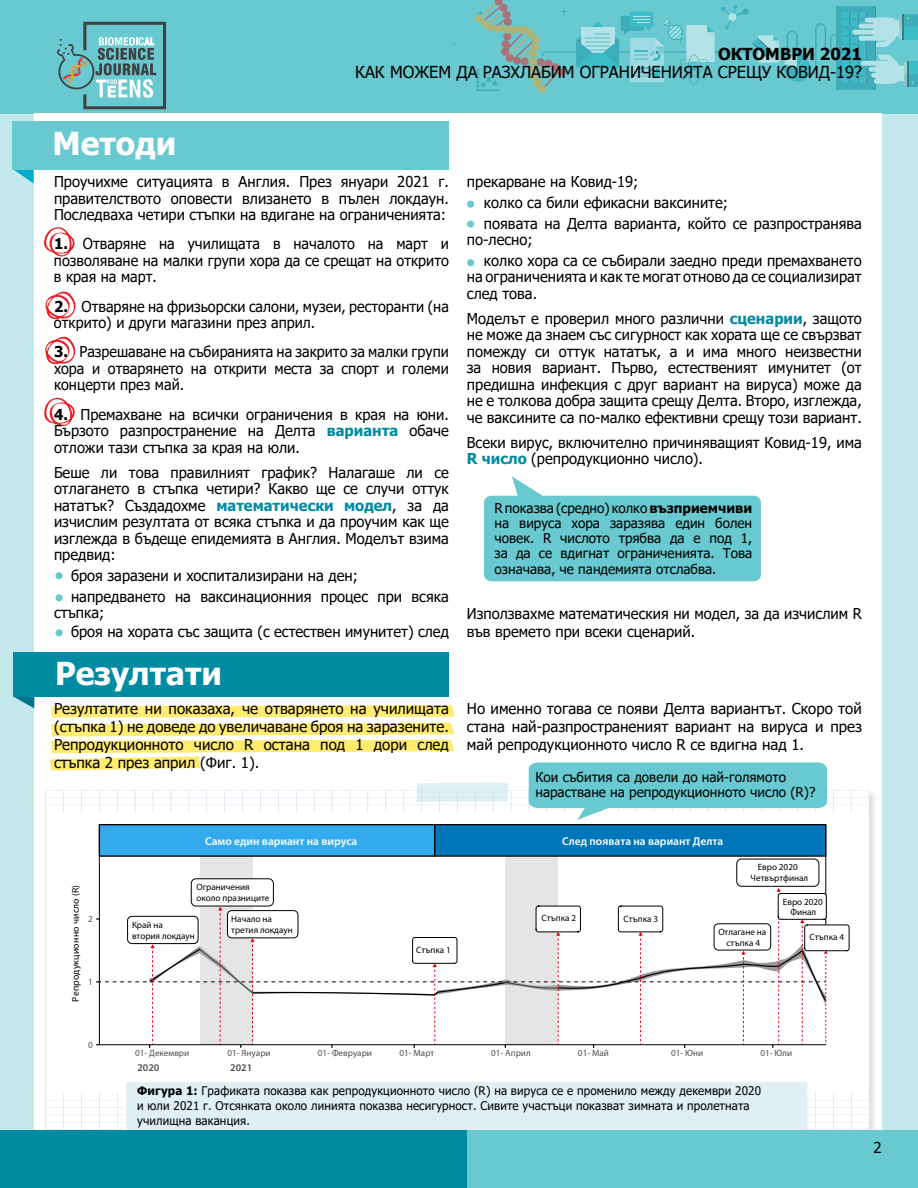
<style>
.page{position:relative;width:918px;height:1188px;background:#c3e9ec}
.page>*{position:absolute;margin:0;border:0;box-sizing:border-box;transform-origin:0 0}
.t1{font:700 31.5px "Tahoma";color:#fff}
.t2{font:16.5px "Tahoma";color:#000}
.t3{font:700 16.5px "Tahoma";color:#000}
.t4{font:15px/16.5px "Tahoma";color:#000}
.t5{font:15px/16.5px "Tahoma";color:#000;text-align:justify;scale:.96 1}
.t6{font:13.5px/15.3px "Tahoma";color:#000;text-align:justify}
.t7{font:11.85px/15px "Tahoma";letter-spacing:.01em;color:#000}
.t8{font:600 11.4px "Myriad Pro";color:#fff}
.t9{font:600 10.35px "Myriad Pro";color:#4d4d4d}
.t10{font:9.75px "Myriad Pro";letter-spacing:.02em;color:#000}
.t11{font:9.15px/10.9px "Myriad Pro";color:#000}
.t12{font:9.15px "Myriad Pro";color:#4d4d4d}
.s1{font-weight:700}
.s2{font-weight:700;color:#008ba3}
</style>
<div class="page">
<div style="left:0;top:0;width:918px;height:113px;background:#68c9d0"></div>
<div style="left:34px;top:113px;width:847px;height:1028px;background:#fff"></div>
<svg style="left:867px;top:6px;width:8px;height:83px"></svg>
<div style="left:869px;top:67px;width:24px;height:5px;background:#b3e3e7;border-radius:2px"></div>
<div style="left:875px;top:61px;width:24px;height:23px;background:#b3e3e7;border-radius:6px"></div>
<div style="left:874px;top:79px;width:17px;height:5px;background:#b3e3e7;border-radius:2px"></div>
<div style="left:871px;top:73px;width:24px;height:5px;background:#b3e3e7;border-radius:2px"></div>
<div style="left:861px;top:61px;width:24px;height:5px;background:#b3e3e7;border-radius:2px"></div>
<div style="left:873px;top:18px;width:24px;height:23px;background:#b3e3e7;border-radius:6px"></div>
<div style="left:865px;top:18px;width:23px;height:5px;background:#b3e3e7;border-radius:2px"></div>
<div style="left:859px;top:24px;width:23px;height:5px;background:#b3e3e7;border-radius:2px"></div>
<div style="left:859px;top:36px;width:23px;height:5px;background:#b3e3e7;border-radius:2px"></div>
<div style="left:852px;top:30px;width:24px;height:5px;background:#b3e3e7;border-radius:2px"></div>
<svg style="left:878px;top:55px;width:40px;height:32px"></svg>
<div style="left:902px;top:14px;width:16px;height:26px;background:#3bbcc7"></div>
<div style="left:904px;top:14px;width:14px;height:13px;background:#3daeb9"></div>
<svg style="left:876px;top:14px;width:33px;height:33px"></svg>
<svg style="left:467px;top:0;width:400px;height:93px"></svg>
<svg style="left:57px;top:22px;width:109px;height:87px"></svg>
<div style="left:56px;top:572px;width:7px;height:7px;background:#68c9d0;border-radius:50%"></div>
<div style="left:467px;top:201px;width:7px;height:7px;background:#68c9d0;border-radius:50%"></div>
<div style="left:467px;top:221px;width:7px;height:7px;background:#68c9d0;border-radius:50%"></div>
<div style="left:467px;top:259px;width:7px;height:7px;background:#68c9d0;border-radius:50%"></div>
<div style="left:56px;top:594px;width:7px;height:7px;background:#68c9d0;border-radius:50%"></div>
<div style="left:56px;top:629px;width:7px;height:7px;background:#68c9d0;border-radius:50%"></div>
<svg style="left:45px;top:291px;width:31px;height:29px"></svg>
<svg style="left:45px;top:336px;width:31px;height:29px"></svg>
<svg style="left:44px;top:227px;width:31px;height:30px"></svg>
<svg style="left:44px;top:397px;width:31px;height:29px"></svg>
<svg style="left:14px;top:170px;width:20px;height:14px"></svg>
<div style="left:13px;top:121px;width:436px;height:49px;background:#68c9d0"></div>
<svg style="left:14px;top:697px;width:20px;height:11px"></svg>
<div style="left:13px;top:652px;width:436px;height:45px;background:#008ba3"></div>
<svg style="left:51px;top:705px;width:404px;height:12px;background:#ffec77"></svg>
<hr style="left:869px;top:790px;width:1px;height:170px;background:#d4e3f2">
<hr style="left:869px;top:960px;width:1px;height:170px;background:#d4e3f2">
<svg style="left:484px;top:476px;width:277px;height:105px"></svg>
<div style="left:450px;top:1130px;width:468px;height:58px;background:#68c9d0"></div>
<div style="left:0;top:1130px;width:466px;height:58px;background:#008ba3"></div>
<svg style="left:45px;top:723px;width:824px;height:407px"></svg>
<p class="t3" style="left:718px;top:43px;width:145px">ОКТОМВРИ 2021</p>
<p class="t2" style="left:355px;top:61px;width:508px">КАК МОЖЕМ ДА РАЗХЛАБИМ ОГРАНИЧЕНИЯТА СРЕЩУ КОВИД-19?</p>
<h1 class="t1" style="left:52px;top:122px;width:125px">Методи</h1>
<p class="t4" style="left:54px;top:174px;width:396px;text-align:justify">Проучихме ситуацията в Англия. През януари 2021 г. правителството оповести влизането в пълен локдаун.<br>Последваха четири стъпки на вдигане на ограниченията:</p>
<p class="t5" style="left:54px;top:237px;width:413px"><span class="s1">1.</span> Отваряне на училищата в началото на март и позволяване на малки групи хора да се срещат на открито в края на март.</p>
<p class="t5" style="left:54px;top:299px;width:413px"><span class="s1">2.</span> Отваряне на фризьорски салони, музеи, ресторанти (на открито) и други магазини през април.</p>
<p class="t5" style="left:54px;top:345px;width:413px"><span class="s1">3.</span> Разрешаване на събиранията на закрито за малки групи хора и отварянето на открити места за спорт и големи концерти през май.</p>
<p class="t4" style="left:54px;top:407px;width:396px;text-align:justify"><span class="s1">4.</span> Премахване на всички ограничения в края на юни.<br>Бързото разпространение на Делта <span class="s2">варианта</span> обаче отложи тази стъпка за края на юли.</p>
<p class="t4" style="left:54px;top:465px;width:396px;text-align:justify">Беше ли това правилният график? Налагаше ли се отлагането в стъпка четири? Какво ще се случи оттук нататък? Създадохме <span class="s2">математически модел</span>, за да изчислим резултата от всяка стъпка и да проучим как ще изглежда в бъдеще епидемията в Англия. Моделът взима предвид:</p>
<p class="t4" style="left:71px;top:566px;width:379px;line-height:20.7px">броя заразени и хоспитализирани на ден; напредването на ваксинационния процес при всяка</p>
<p class="t4" style="left:71px;top:604px;width:379px;line-height:19.2px;text-indent:-17px">стъпка;<br>броя на хората със защита (с естествен имунитет) след</p>
<h1 class="t1" style="left:55px;top:652px;width:169px">Резултати</h1>
<p class="t4" style="left:484px;top:172px;width:379px;line-height:20.7px;text-indent:-17px">прекарване на Ковид-19;<br>колко са били ефикасни ваксините;<br>появата на Делта варианта, който се разпространява</p>
<p class="t4" style="left:484px;top:230px;width:379px;line-height:20.7px;text-indent:-17px">по-лесно;<br>колко хора са се събирали заедно преди премахването</p>
<p class="t4" style="left:467px;top:270px;width:396px">на ограниченията и как те могат отново да се социализират след това.</p>
<p class="t4" style="left:467px;top:311px;width:396px;text-align:justify">Моделът е проверил много различни <span class="s2">сценарии</span>, защото не може да знаем със сигурност как хората ще се свързват помежду си оттук нататък, а и има много неизвестни за новия вариант. Първо, естественият имунитет (от предишна инфекция с друг вариант на вируса) може да не е толкова добра защита срещу Делта. Второ, изглежда, че ваксините са по-малко ефективни срещу този вариант.</p>
<p class="t4" style="left:467px;top:435px;width:396px">Всеки вирус, включително причиняващият Ковид-19, има<br><span class="s2">R число</span> (репродукционно число).</p>
<p class="t6" style="left:495px;top:501px;width:259px">R показва (средно) колко <span class="s1">възприемчиви </span>на вируса хора заразява един болен човек. R числото трябва да е под 1, за да се вдигнат ограниченията. Това означава, че пандемията отслабва.</p>
<p class="t4" style="left:467px;top:605px;width:396px;line-height:18px">Използвахме математическия ни модел, за да изчислим R във времето при всеки сценарий.</p>
<p class="t4" style="left:54px;top:700px;width:396px;line-height:18px;text-align:justify">Резултатите ни показаха, че отварянето на училищата (стъпка 1) не доведе до увеличаване броя на заразените.<br>Репродукционното число R остана под 1 дори след стъпка 2 през април (Фиг. 1).</p>
<p class="t4" style="left:467px;top:700px;width:396px;line-height:18px;text-align:justify">Но именно тогава се появи Делта вариантът. Скоро той стана най-разпространеният вариант на вируса и през май репродукционното число R се вдигна над 1.</p>
<p class="t6" style="left:535px;top:770px;width:282px">Кои събития са довели до най-голямото нарастване на репродукционното число (R)?</p>
<p class="t10" style="left:70px;top:1002px;width:118px;rotate:-90deg">Репродукционно число (R)</p>
<p class="t12" style="left:88px;top:913px;width:6px">2</p>
<p class="t12" style="left:88px;top:976px;width:6px">1</p>
<p class="t8" style="left:205px;top:833px;width:154px">Само един вариант на вируса</p>
<p class="t8" style="left:562px;top:833px;width:163px">След появата на вариант Делта</p>
<p class="t11" style="left:196px;top:881px;width:75px">Ограничения около празниците</p>
<p class="t11" style="left:231px;top:913px;width:63px">Начало на третия локдаун</p>
<p class="t11" style="left:541px;top:913px;width:36px">Стъпка 2</p>
<p class="t11" style="left:624px;top:913px;width:36px">Стъпка 3</p>
<p class="t11" style="left:132px;top:919px;width:64px">Край на<br>втория локдаун</p>
<p class="t11" style="left:416px;top:944px;width:36px">Стъпка 1</p>
<p class="t11" style="left:751px;top:862px;width:59px;text-align:center">Евро 2020<br>Четвъртфинал</p>
<p class="t11" style="left:718px;top:926px;width:49px;text-align:center">Отлагане на стъпка 4</p>
<p class="t11" style="left:783px;top:897px;width:42px;line-height:9.4px;text-align:center">Eвро 2020<br>Финал</p>
<p class="t11" style="left:809px;top:931px;width:36px">Стъпка 4</p>
<p class="t12" style="left:88px;top:1039px;width:6px">0</p>
<p class="t12" style="left:135px;top:1048px;width:56px">01- Декември</p>
<p class="t12" style="left:228px;top:1048px;width:45px">01- Януари</p>
<p class="t12" style="left:318px;top:1048px;width:56px">01- Февруари</p>
<p class="t12" style="left:399px;top:1048px;width:36px">01- Maрт</p>
<p class="t12" style="left:491px;top:1048px;width:41px">01- Aприл</p>
<p class="t12" style="left:578px;top:1048px;width:32px">01- Maй</p>
<p class="t12" style="left:671px;top:1048px;width:34px">01- Юни</p>
<p class="t12" style="left:760px;top:1048px;width:33px">01- Юли</p>
<p class="t9" style="left:137px;top:1061px;width:24px">2020</p>
<p class="t9" style="left:230px;top:1061px;width:24px">2021</p>
<p class="t7" style="left:137px;top:1084px;width:625px"><span class="s1">Фигура 1:</span> Графиката показва как репродукционното число (R) на вируса се е променило между декември 2020 и юли 2021 г. Отсянката около линията показва несигурност. Сивите участъци показват зимната и пролетната училищна ваканция.</p>
<p class="t4" style="left:874px;top:1140px;width:10px">2</p>
</div>
